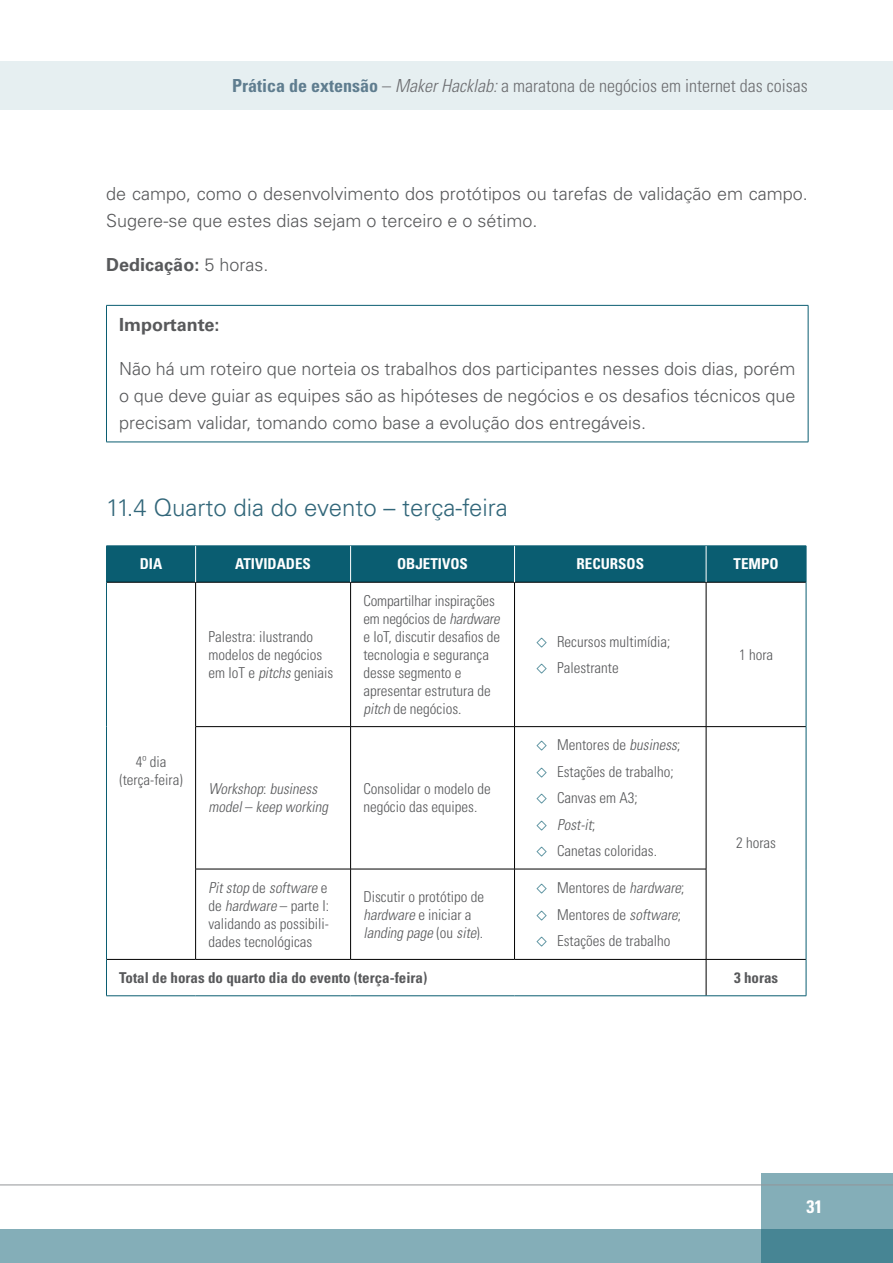
<style>
.page{position:relative;width:893px;height:1263px;background:#fff}
.page>*{position:absolute;margin:0;border:0;box-sizing:border-box;transform-origin:0 0}
.t1{font:300 24px "Univers LT Std";color:#32677a}
.t2{font:300 18px/27px "Univers LT Std";color:#58595b}
.t3{font:300 condensed 18px "Univers LT Std";color:#6d6e71}
.t4{font:700 18px "Univers LT Std";color:#58595b}
.t5{font:700 condensed 18px "Univers LT Std";color:#fff}
.t6{font:300 condensed 15px/18px "Univers LT Std";color:#58595b}
.t7{font:700 condensed 15px "Univers LT Std";color:#58595b}
.t8{font:700 condensed 15px "Univers LT Std";color:#fff}
.t9{font:italic 300 condensed 15px/18px "Univers LT Std";color:#58595b}
.s1{font-weight:700;color:#5f7d8f}
.s2{font-style:italic}
.s3{font-weight:300}
.s4{font-style:normal}
</style>
<div class="page">
<div style="left:0;top:62px;width:893px;height:48px;background:#e6eff1"></div>
<div style="left:0;top:1229px;width:893px;height:34px;background:#84aeb8"></div>
<svg style="left:762px;top:1174px;width:131px;height:89px;background:#6c9da9"></svg>
<hr style="left:0;top:1185px;width:893px;height:1px;background:#939598">
<hr style="left:106px;top:305px;width:702px;height:1px;background:#0a5d71">
<hr style="left:106px;top:306px;width:1px;height:136px;background:#0a5d71">
<hr style="left:808px;top:306px;width:1px;height:136px;background:#0a5d71">
<hr style="left:106px;top:442px;width:702px;height:1px;background:#0a5d71">
<div style="left:107px;top:547px;width:699px;height:35px;background:#0a5d71"></div>
<hr style="left:106px;top:546px;width:90px;height:1px;background:#0a5d71">
<hr style="left:106px;top:546px;width:1px;height:36px;background:#0a5d71">
<hr style="left:196px;top:546px;width:155px;height:1px;background:#0a5d71">
<hr style="left:351px;top:546px;width:163px;height:1px;background:#0a5d71">
<hr style="left:514px;top:546px;width:192px;height:1px;background:#0a5d71">
<hr style="left:706px;top:546px;width:100px;height:1px;background:#0a5d71">
<hr style="left:806px;top:546px;width:1px;height:36px;background:#0a5d71">
<hr style="left:107px;top:582px;width:89px;height:1px;background:#000">
<hr style="left:106px;top:582px;width:1px;height:145px;background:#0a5d71">
<hr style="left:106px;top:727px;width:1px;height:142px;background:#0a5d71">
<hr style="left:106px;top:869px;width:1px;height:90px;background:#0a5d71">
<hr style="left:196px;top:582px;width:155px;height:1px;background:#000">
<hr style="left:195px;top:582px;width:1px;height:144px;background:#000">
<hr style="left:351px;top:582px;width:163px;height:1px;background:#000">
<hr style="left:350px;top:582px;width:1px;height:144px;background:#000">
<hr style="left:514px;top:582px;width:192px;height:1px;background:#000">
<hr style="left:514px;top:582px;width:1px;height:144px;background:#000">
<hr style="left:706px;top:582px;width:100px;height:1px;background:#000">
<hr style="left:706px;top:582px;width:1px;height:144px;background:#000">
<hr style="left:806px;top:582px;width:1px;height:145px;background:#0a5d71">
<hr style="left:195px;top:726px;width:156px;height:1px;background:#000">
<hr style="left:195px;top:727px;width:1px;height:142px;background:#000">
<hr style="left:351px;top:726px;width:163px;height:1px;background:#000">
<hr style="left:350px;top:727px;width:1px;height:142px;background:#000">
<hr style="left:514px;top:726px;width:192px;height:1px;background:#000">
<hr style="left:514px;top:727px;width:1px;height:142px;background:#000">
<hr style="left:706px;top:726px;width:100px;height:1px;background:#000">
<hr style="left:706px;top:727px;width:1px;height:142px;background:#000">
<hr style="left:806px;top:727px;width:1px;height:142px;background:#0a5d71">
<hr style="left:806px;top:869px;width:1px;height:90px;background:#0a5d71">
<hr style="left:195px;top:869px;width:156px;height:1px;background:#000">
<hr style="left:195px;top:869px;width:1px;height:90px;background:#000">
<hr style="left:351px;top:869px;width:163px;height:1px;background:#000">
<hr style="left:350px;top:869px;width:1px;height:90px;background:#000">
<hr style="left:514px;top:869px;width:192px;height:1px;background:#000">
<hr style="left:514px;top:869px;width:1px;height:90px;background:#000">
<hr style="left:706px;top:869px;width:1px;height:90px;background:#000">
<hr style="left:107px;top:959px;width:89px;height:1px;background:#000">
<hr style="left:196px;top:959px;width:155px;height:1px;background:#000">
<hr style="left:351px;top:959px;width:163px;height:1px;background:#000">
<hr style="left:514px;top:959px;width:192px;height:1px;background:#000">
<hr style="left:706px;top:959px;width:100px;height:1px;background:#000">
<hr style="left:706px;top:959px;width:1px;height:36px;background:#000">
<hr style="left:106px;top:959px;width:1px;height:36px;background:#0a5d71">
<hr style="left:806px;top:959px;width:1px;height:36px;background:#0a5d71">
<hr style="left:106px;top:995px;width:90px;height:1px;background:#0a5d71">
<hr style="left:196px;top:995px;width:155px;height:1px;background:#0a5d71">
<hr style="left:351px;top:995px;width:163px;height:1px;background:#0a5d71">
<hr style="left:514px;top:995px;width:192px;height:1px;background:#0a5d71">
<hr style="left:706px;top:995px;width:100px;height:1px;background:#0a5d71">
<hr style="left:195px;top:546px;width:1px;height:36px;background:#fff">
<hr style="left:350px;top:546px;width:1px;height:36px;background:#fff">
<hr style="left:514px;top:546px;width:1px;height:36px;background:#fff">
<hr style="left:706px;top:546px;width:1px;height:36px;background:#fff">
<p class="t3" style="left:232px;top:75px;width:577px"><span class="s1">Prática de extensão</span> – <span class="s2">Maker Hacklab:</span> a maratona de negócios em internet das coisas</p>
<p class="t2" style="left:106px;top:180px;width:703px">de campo, como o desenvolvimento dos protótipos ou tarefas de validação em campo.<br>Sugere-se que estes dias sejam o terceiro e o sétimo.</p>
<p class="t4" style="left:106px;top:254px;width:164px">Dedicação: <span class="s3">5 horas.</span></p>
<p class="t4" style="left:119px;top:314px;width:102px">Importante:</p>
<p class="t2" style="left:119px;top:355px;width:678px;text-align:justify">Não há um roteiro que norteia os trabalhos dos participantes nesses dois dias, porém o que deve guiar as equipes são as hipóteses de negócios e os desafios técnicos que precisam validar, tomando como base a evolução dos entregáveis.</p>
<h1 class="t1" style="left:106px;top:493px;width:403px">11.4 Quarto dia do evento – terça-feira</h1>
<p class="t8" style="left:140px;top:555px;width:24px">DIA</p>
<p class="t8" style="left:235px;top:555px;width:77px">ATIVIDADES</p>
<p class="t8" style="left:397px;top:555px;width:72px">OBJETIVOS</p>
<p class="t8" style="left:576px;top:555px;width:69px">RECURSOS</p>
<p class="t8" style="left:734px;top:555px;width:47px">TEMPO</p>
<p class="t6" style="left:119px;top:753px;width:65px;text-align:center">4º dia (terça-feira)</p>
<p class="t6" style="left:208px;top:627px;width:126px">Palestra: ilustrando modelos de negócios em IoT e <span class="s2">pitchs</span>geniais</p>
<p class="t6" style="left:363px;top:592px;width:141px">Compartilhar inspirações em negócios de <span class="s2">hardware </span>e IoT, discutir desafios de tecnologia e segurança desse segmento e apresentar estrutura de <span class="s2">pitch</span> de negócios.</p>
<p class="t9" style="left:208px;top:780px;width:125px">Workshop<span class="s4">:</span> business model<span class="s4">–</span> keep working</p>
<p class="t6" style="left:363px;top:780px;width:129px">Consolidar o modelo de negócio das equipes.</p>
<p class="t6" style="left:557px;top:628px;width:115px;line-height:26.5px">Recursos multimídia;<br>Palestrante</p>
<p class="t6" style="left:557px;top:732px;width:125px;line-height:26.5px">Mentores de <span class="s2">business</span>;<br>Estações de trabalho;<br>Canvas em A3;<br><span class="s2">Post-it</span>;<br>Canetas coloridas.</p>
<p class="t6" style="left:739px;top:646px;width:36px">1 hora</p>
<p class="t6" style="left:736px;top:834px;width:41px">2 horas</p>
<p class="t6" style="left:208px;top:878px;width:122px;text-align:justify"><span class="s2">Pitstop</span> d e <span class="s2">software</span> e d e <span class="s2">hardware</span> – p a rt e I : validando as possibili&shy;dades tecnológicas</p>
<p class="t6" style="left:363px;top:887px;width:122px">Discutir o protótipo de <span class="s2">hardware</span> e i n i c i a r a <span class="s2">landing page</span> ( o u <span class="s2">site</span>) .</p>
<p class="t6" style="left:557px;top:874px;width:129px;line-height:26.5px">Mentores de <span class="s2">hardware</span>;<br>Mentores de <span class="s2">software</span>;<br>Estações de trabalho</p>
<p class="t7" style="left:119px;top:968px;width:310px">Total de horas do quarto dia do evento (terça-feira)</p>
<p class="t7" style="left:734px;top:968px;width:46px">3 horas</p>
<p class="t5" style="left:806px;top:1196px;width:17px">31</p>
</div>
